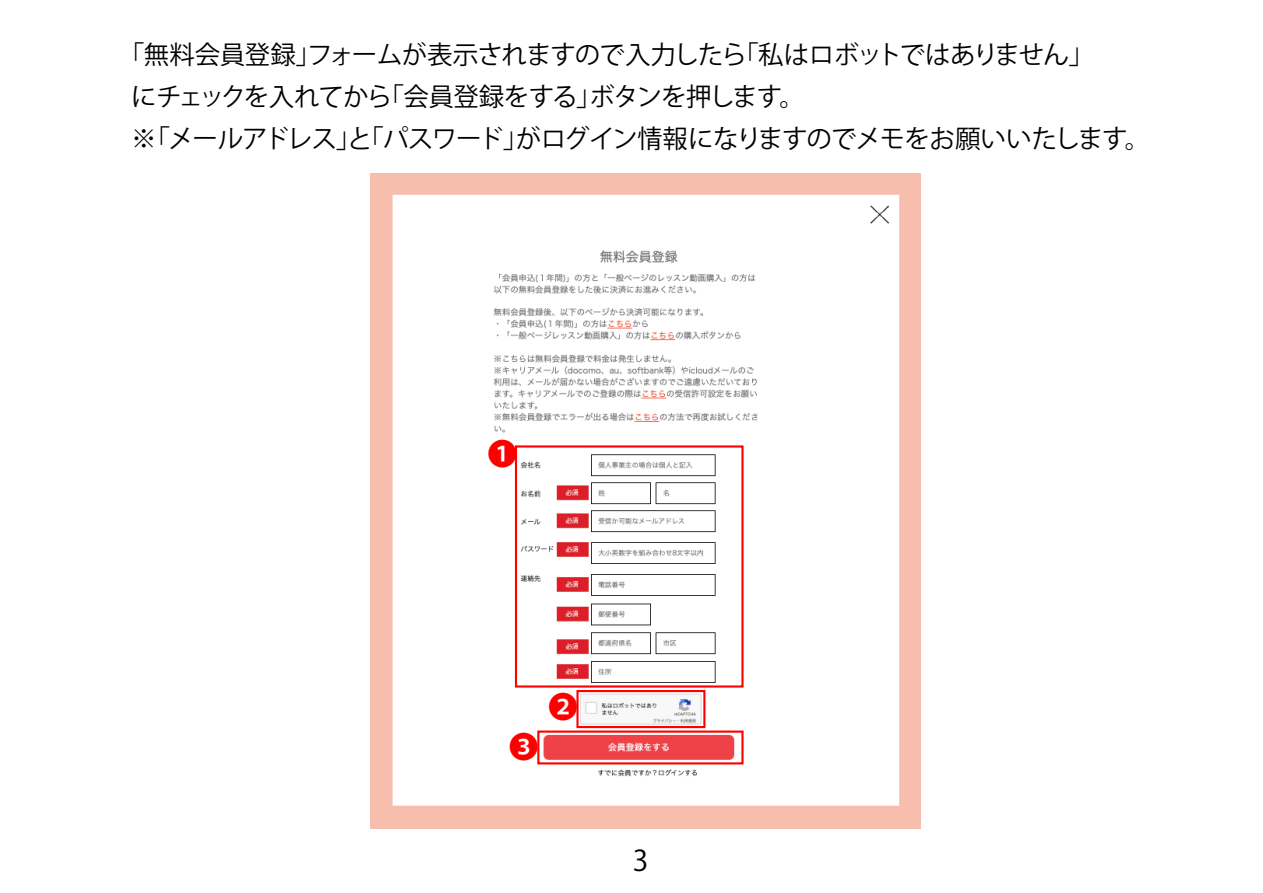
<style>
.page{position:relative;width:1263px;height:893px;background:#fff}
.page>*{position:absolute;margin:0;border:0;box-sizing:border-box;transform-origin:0 0}
.t1{font:30px "Koz Go Pr 6 N Medium 83 pv RKSJ H";color:#f00}
.t2{font:28.5px "Koz Go Pr 6 N Medium 83 pv RKSJ H";color:#000}
.t3{font:25.5px/42px "Koz Go Pr 6 N Medium 83 pv RKSJ H";letter-spacing:-.04em;color:#000}
</style>
<div class="page">
<img style="left:370px;top:173px;width:550px;height:656px">
<div style="left:515px;top:445px;width:228px;height:243px;border:2px solid #f00"></div>
<div style="left:576px;top:690px;width:129px;height:38px;border:2px solid #f00"></div>
<div style="left:537px;top:730px;width:206px;height:34px;border:2px solid #f00"></div>
<p class="t3" style="left:131px;top:35px;width:1021px;text-indent:-12px">「無料会員登録」フォームが表示されますので入力したら「私はロボットではありません」<br>にチェックを入れてから「会員登録をする」ボタンを押します。<br>※「メールアドレス」と「パスワード」がログイン情報になりますのでメモをお願いいたします。</p>
<p class="t1" style="left:487px;top:437px;width:31px">❶</p>
<p class="t1" style="left:509px;top:730px;width:31px">❸</p>
<p class="t1" style="left:548px;top:690px;width:31px">❷</p>
<p class="t2" style="left:633px;top:845px;width:17px">3</p>
</div>
